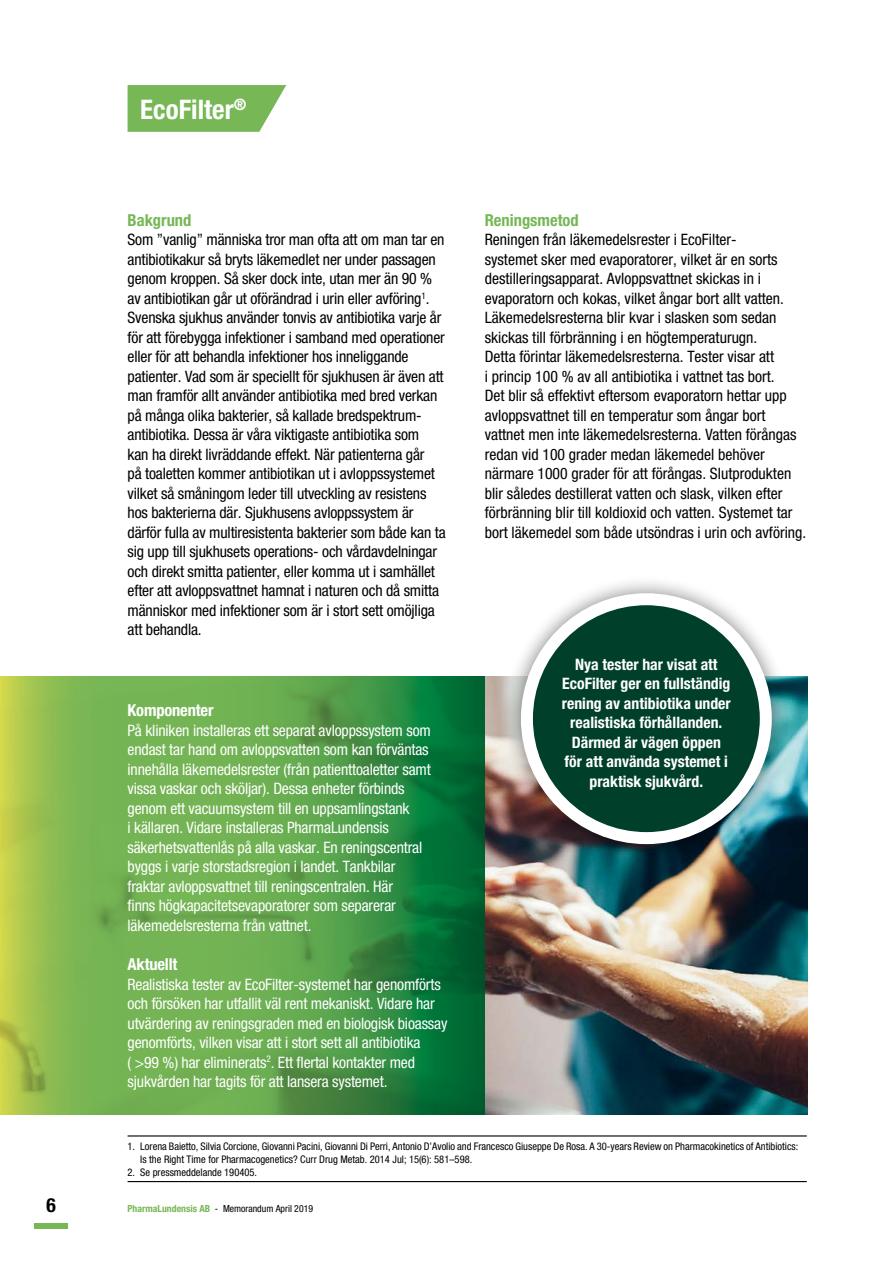
<style>
.page{position:relative;width:893px;height:1263px;background:#fff}
.page>*{position:absolute;margin:0;border:0;box-sizing:border-box;transform-origin:0 0}
.t1{font:700 condensed 27px "Helvetica Neue";color:#fff}
.t2{font:700 condensed 19.5px "Helvetica Neue";color:#000}
.t3{font:700 condensed 16.5px "Helvetica Neue";color:#77b756}
.t4{font:700 condensed 16.5px "Helvetica Neue";letter-spacing:-.01em;color:#fff}
.t5{font:condensed 15.75px/19.5px "Helvetica Neue";letter-spacing:-.01em;color:#000}
.t6{font:condensed 15.75px/19.5px "Helvetica Neue";letter-spacing:-.01em;color:#fff}
.t7{font:700 condensed 15.75px/19.5px "Helvetica Neue";color:#fff;text-align:center}
.t8{font:condensed 10.5px/12.6px "Helvetica Neue";color:#000}
.t9{font:condensed 9.75px "Helvetica Neue";color:#000}
.s1{font-weight:700;color:#77b756}
</style>
<div class="page">
<div style="left:34px;top:1223px;width:34px;height:6px;background:#77b756"></div>
<svg style="left:127px;top:85px;width:159px;height:47px;background:#83bd65"></svg>
<img style="left:485px;top:676px;width:323px;height:438px">
<svg style="left:0;top:676px;width:485px;height:438px;background:#5da34b"></svg>
<div style="left:502px;top:575px;width:288px;height:287px;background:#000;opacity:.5"></div>
<div style="left:527px;top:599px;width:239px;height:239px;background:#00402a;border-radius:50%"></div>
<div style="left:521px;top:593px;width:251px;height:251px;border:12px solid #fff;border-radius:50%"></div>
<hr style="left:128px;top:1135px;width:679px;height:1px;background:#000">
<hr style="left:128px;top:1181px;width:679px;height:1px;background:#000">
<h1 class="t1" style="left:140px;top:93px;width:107px">EcoFilter<sup>®</sup></h1>
<p class="t3" style="left:128px;top:210px;width:65px">Bakgrund</p>
<p class="t5" style="left:128px;top:230px;width:320px">Som ”vanlig” människa tror man ofta att om man tar en antibiotikakur så bryts läkemedlet ner under passagen genom kroppen. Så sker dock inte, utan mer än 90 % av antibiotikan går ut oförändrad i urin eller avföring<sup>1</sup>.<br>Svenska sjukhus använder tonvis av antibiotika varje år för att förebygga infektioner i samband med operationer eller för att behandla infektioner hos inneliggande patienter. Vad som är speciellt för sjukhusen är även att man framför allt använder antibiotika med bred verkan på många olika bakterier, så kallade bredspektrum&shy;antibiotika. Dessa är våra viktigaste antibiotika som<br>kan ha direkt livräddande effekt. När patienterna går<br>på toaletten kommer antibiotikan ut i avloppssystemet vilket så småningom leder till utveckling av resistens hos bakterierna där. Sjukhusens avloppssystem är därför fulla av multiresistenta bakterier som både kan ta sig upp till sjukhusets operations- och vårdavdelningar och direkt smitta patienter, eller komma ut i samhället efter att avloppsvattnet hamnat i naturen och då smitta människor med infektioner som är i stort sett omöjliga att behandla.</p>
<p class="t4" style="left:128px;top:701px;width:87px">Komponenter</p>
<p class="t6" style="left:128px;top:720px;width:305px">På kliniken installeras ett separat avloppssystem som endast tar hand om avloppsvatten som kan förväntas innehålla läkemedelsrester (från patienttoaletter samt vissa vaskar och sköljar). Dessa enheter förbinds genom ett vacuumsystem till en uppsamlingstank<br>i källaren. Vidare installeras PharmaLundensis säkerhetsvattenlås på alla vaskar. En reningscentral byggs i varje storstadsregion i landet. Tankbilar fraktar avloppsvattnet till reningscentralen. Här<br>finns högkapacitetsevaporatorer som separerar läkemedelsresterna från vattnet.</p>
<p class="t4" style="left:128px;top:954px;width:51px">Aktuellt</p>
<p class="t6" style="left:128px;top:974px;width:321px">Realistiska tester av EcoFilter-systemet har genomförts och försöken har utfallit väl rent mekaniskt. Vidare har utvärdering av reningsgraden med en biologisk bioassay genomförts, vilken visar att i stort sett all antibiotika<br>( &gt;99 %) har eliminerats<sup>2</sup>. Ett flertal kontakter med sjukvården har tagits för att lansera systemet.</p>
<p class="t3" style="left:485px;top:210px;width:96px">Reningsmetod</p>
<p class="t5" style="left:485px;top:230px;width:323px">Reningen från läkemedelsrester i EcoFilter-<br>systemet sker med evaporatorer, vilket är en sorts destilleringsapparat. Avloppsvattnet skickas in i evaporatorn och kokas, vilket ångar bort allt vatten.<br>Läkemedelsresterna blir kvar i slasken som sedan skickas till förbränning i en högtemperaturugn.<br>Detta förintar läkemedelsresterna. Tester visar att<br>i princip 100 % av all antibiotika i vattnet tas bort.<br>Det blir så effektivt eftersom evaporatorn hettar upp avloppsvattnet till en temperatur som ångar bort vattnet men inte läkemedelsresterna. Vatten förångas redan vid 100 grader medan läkemedel behöver närmare 1000 grader för att förångas. Slutprodukten blir således destillerat vatten och slask, vilken efter förbränning blir till koldioxid och vatten. Systemet tar bort läkemedel som både utsöndras i urin och avföring.</p>
<p class="t7" style="left:562px;top:654px;width:171px">Nya tester har visat att<br>EcoFilter ger en fullständig rening av antibiotika under realistiska förhållanden.<br>Därmed är vägen öppen för att använda systemet i praktisk sjukvård.</p>
<p class="t8" style="left:140px;top:1140px;width:659px;text-indent:-13px">1. Lorena Baietto, Silvia Corcione, Giovanni Pacini, Giovanni Di Perri, Antonio D’Avolio and Francesco Giuseppe De Rosa. A 30-years Review on Pharmacokinetics of Antibiotics:<br>Is the Right Time for Pharmacogenetics? Curr Drug Metab. 2014 Jul; 15(6): 581–598.</p>
<p class="t8" style="left:128px;top:1165px;width:131px">2. Se pressmeddelande 190405.</p>
<p class="t2" style="left:46px;top:1193px;width:11px">6</p>
<p class="t9" style="left:128px;top:1203px;width:187px"><span class="s1">PharmaLundensis AB</span> - Memorandum April 2019</p>
</div>
